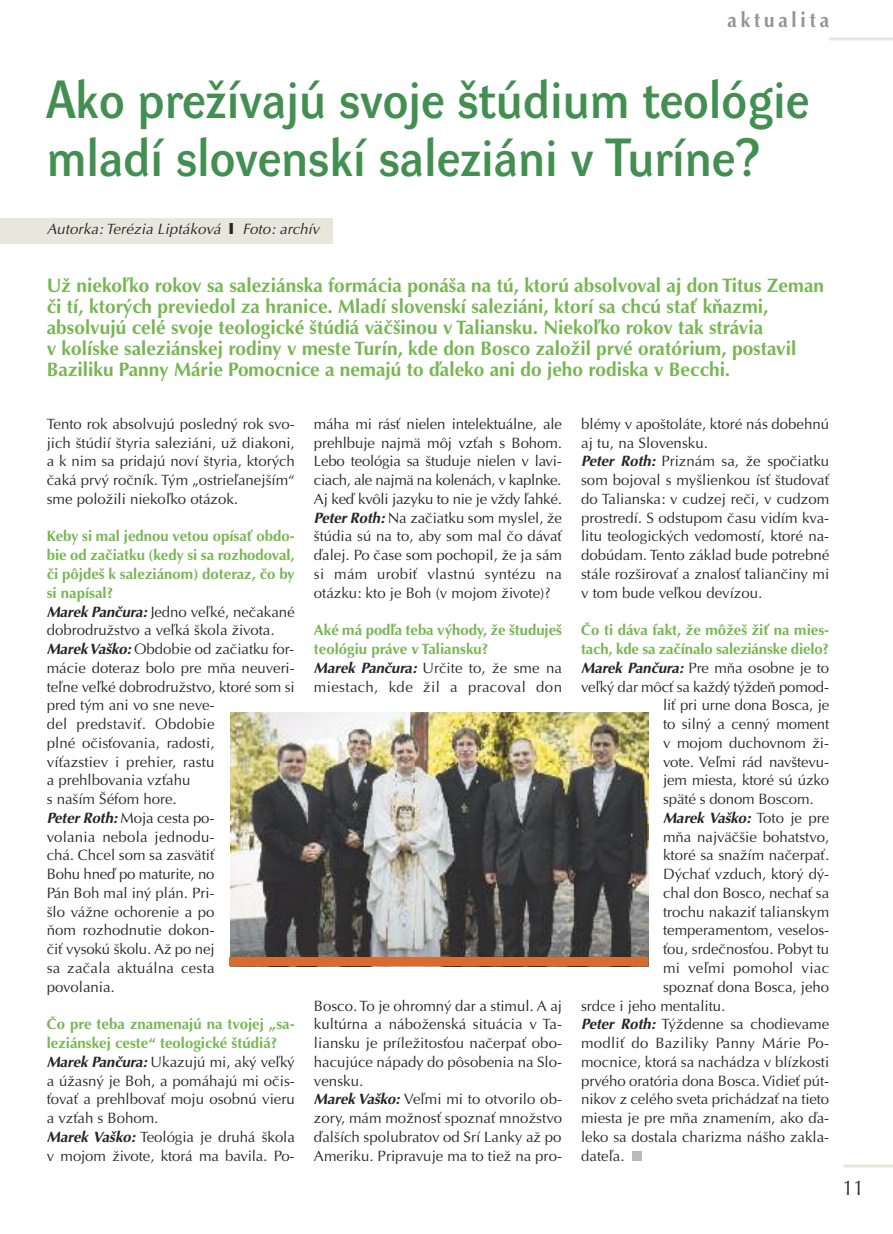
<style>
.page{position:relative;width:893px;height:1234px;background:#fff}
.page>*{position:absolute;margin:0;border:0;box-sizing:border-box;transform-origin:0 0}
.t1{font:700 52.5px/58.5px "Dyna Grotesk LE";color:#438f51;scale:.9 1}
.t2{font:700 21px "Optima CE";letter-spacing:.2em;color:#919396;scale:.9 1}
.t3{font:21px "Optima CE";color:#272627;scale:.9 1}
.t4{font:700 19.5px/21px "Optima CE";color:#76b752}
.t5{font:15px/18.8px "Optima CE";color:#272627}
.t6{font:700 15px/18.8px "Optima CE";letter-spacing:-.005em;color:#76b752}
.t7{font:15px "Optima CE";letter-spacing:.02em;color:#272627}
.t8{font:italic 15px "Optima CE";letter-spacing:.01em;color:#272627}
.t9{font:italic 700 15px "Optima CE";letter-spacing:-.01em;color:#272627}
.s1{font-weight:700;color:#76b752}
.s2{font-weight:700;font-style:italic}
.s3{font-style:italic;color:#272627}
.s4{font-weight:400;color:#272627}
.s5{font-weight:400;font-style:normal}
</style>
<div class="page">
<hr style="left:829px;top:37px;width:64px;height:3px;background:#e7e7de">
<hr style="left:843px;top:1164px;width:50px;height:3px;background:#e7e7de">
<img style="left:230px;top:712px;width:418px;height:245px">
<div style="left:230px;top:957px;width:418px;height:8px;background:#d76c2c"></div>
<div style="left:0;top:217px;width:333px;height:26px;background:#e7e7de"></div>
<div style="left:632px;top:1150px;width:10px;height:10px;background:#b8bbbe"></div>
<h2 class="t2" style="left:727px;top:12px;width:114px">aktualita</h2>
<h1 class="t1" style="left:47px;top:75px;width:849px">ako prežívajú svoje štúdium teológie mladí slovenskí saleziáni v Turíne?</h1>
<p class="t8" style="left:47px;top:224px;width:274px">Autorka: Terézia Liptáková ❙ Foto: archív</p>
<p class="t4" style="left:47px;top:277px;width:779px">Už niekoľko rokov sa saleziánska formácia ponáša na tú, ktorú absolvoval aj don Titus Zeman či tí, ktorých previedol za hranice. Mladí slovenskí saleziáni, ktorí sa chcú stať kňazmi, absolvujú celé svoje teologické štúdiá väčšinou v Taliansku. Niekoľko rokov tak strávia<br>v kolíske saleziánskej rodiny v meste Turín, kde don Bosco založil prvé oratórium, postavil Baziliku Panny Márie Pomocnice a nemajú to ďaleko ani do jeho rodiska v Becchi.</p>
<p class="t5" style="left:47px;top:416px;width:250px;text-align:justify">Tento rok absolvujú posledný rok svo&shy;jich štúdií štyria saleziáni, už diakoni, a k nim sa pridajú noví štyria, ktorých čaká prvý ročník. Tým „ostrieľanejším“ sme položili niekoľko otázok.</p>
<p class="t5" style="left:47px;top:528px;width:250px"><span class="s1">Keby si mal jednou vetou opísať obdo&shy;bie od začiatku (kedy si sa rozhodoval, či pôjdeš k saleziánom) doteraz, čo by si napísal?<br></span><span class="s2">Marek Pančura:</span> Jedno veľké, nečakané dobrodružstvo a veľká škola života.<br><span class="s2">MarekVaško:</span> Obdobie od začiatku for&shy;mácie doteraz bolo pre mňa neuveri&shy;teľne veľké dobrodružstvo, ktoré som si pred tým ani vo sne neve-<br>del predstaviť. Obdobie<br>plné očisťovania, radosti,<br>víťazstiev i prehier, rastu<br>a prehlbovania vzťahu<br>s naším Šéfom hore.<br><span class="s2">Peter Roth:</span> Moja cesta po-<br>volania nebola jednodu-<br>chá. Chcel som sa zasvätiť<br>Bohu hneď po maturite, no<br>Pán Boh mal iný plán. Pri-<br>šlo vážne ochorenie a po<br>ňom rozhodnutie dokon-<br>čiť vysokú školu. Až po nej<br>sa začala aktuálna cesta<br>povolania.</p>
<p class="t5" style="left:47px;top:1016px;width:250px"><span class="s1">Čo pre teba znamenajú na tvojej „sa&shy;leziánskej ceste“ teologické štúdiá?<br></span><span class="s2">Marek Pančura:</span> Ukazujú mi, aký veľký a úžasný je Boh, a pomáhajú mi očis&shy;ťovať a prehlbovať moju osobnú vieru a vzťah s Bohom.<br><span class="s2">Marek Vaško:</span> Teológia je druhá škola v mojom živote, ktorá ma bavila. Po-</p>
<p class="t5" style="left:314px;top:416px;width:250px;text-align:justify">máha mi rásť nielen intelektuálne, ale prehlbuje najmä môj vzťah s Bohom.<br>Lebo teológia sa študuje nielen v lavi&shy;ciach, ale najmä na kolenách, v kaplnke.<br>Aj keď kvôli jazyku to nie je vždy ľahké.<br><span class="s2">Peter Roth:</span> Na začiatku som myslel, že štúdia sú na to, aby som mal čo dávať ďalej. Po čase som pochopil, že ja sám si mám urobiť vlastnú syntézu na otázku: kto je Boh (v mojom živote)?</p>
<p class="t6" style="left:314px;top:622px;width:250px">Aké má podľa teba výhody, že študuješ teológiu práve v Taliansku?<br><span class="s3">Marek Pančura:</span> <span class="s4">Určite to, že sme na miestach, kde žil a pracoval don</span></p>
<p class="t5" style="left:314px;top:997px;width:250px">Bosco. To je ohromný dar a stimul. A aj kultúrna a náboženská situácia v Ta&shy;liansku je príležitosťou načerpať obo&shy;hacujúce nápady do pôsobenia na Slo&shy;vensku.<br><span class="s2">Marek Vaško:</span> Veľmi mi to otvorilo ob&shy;zory, mám možnosť spoznať množstvo ďalších spolubratov od Srí Lanky až po Ameriku. Pripravuje ma to tiež na pro-</p>
<p class="t5" style="left:581px;top:416px;width:250px">blémy v apoštoláte, ktoré nás dobehnú aj tu, na Slovensku.<br><span class="s2">Peter Roth:</span> Priznám sa, že spočiatku som bojoval s myšlienkou ísť študovať do Talianska: v cudzej reči, v cudzom prostredí. S odstupom času vidím kva&shy;litu teologických vedomostí, ktoré na&shy;dobúdam. Tento základ bude potrebné stále rozširovať a znalosť taliančiny mi v tom bude veľkou devízou.</p>
<p class="t6" style="left:581px;top:622px;width:250px">Čo ti dáva fakt, že môžeš žiť na mies-</p>
<p class="t6" style="left:581px;top:641px;width:250px">tach, kde sa začínalo saleziánske dielo?</p>
<p class="t5" style="left:581px;top:659px;width:250px"><span class="s2">Marek Pančura:</span> Pre mňa osobne je to</p>
<p class="t5" style="left:581px;top:678px;width:249px">veľký dar môcť sa každý týždeň pomod-</p>
<p class="t5" style="left:663px;top:697px;width:168px">liť pri urne dona Bosca, je</p>
<p class="t5" style="left:663px;top:716px;width:168px">to silný a cenný moment</p>
<p class="t5" style="left:663px;top:734px;width:167px">v mojom duchovnom ži-</p>
<p class="t5" style="left:663px;top:753px;width:167px">vote. Veľmi rád navštevu-</p>
<p class="t5" style="left:663px;top:772px;width:168px">jem miesta, ktoré sú úzko</p>
<p class="t5" style="left:663px;top:791px;width:152px">späté s donom Boscom.</p>
<p class="t9" style="left:663px;top:812px;width:168px">Marek Vaško: <span class="s5">Toto je pre</span></p>
<p class="t5" style="left:663px;top:828px;width:168px">mňa najväčšie bohatstvo,</p>
<p class="t5" style="left:663px;top:847px;width:168px">ktoré sa snažím načerpať.</p>
<p class="t5" style="left:663px;top:866px;width:168px">Dýchať vzduch, ktorý dý-</p>
<p class="t5" style="left:663px;top:884px;width:168px">chal don Bosco, nechať sa</p>
<p class="t5" style="left:663px;top:903px;width:168px">trochu nakaziť talianskym</p>
<p class="t5" style="left:663px;top:922px;width:168px">temperamentom, veselos-</p>
<p class="t5" style="left:663px;top:941px;width:168px">ťou, srdečnosťou. Pobyt tu</p>
<p class="t7" style="left:663px;top:962px;width:168px">mi veľmi pomohol viac</p>
<p class="t5" style="left:663px;top:978px;width:168px">spoznať dona Bosca, jeho</p>
<p class="t5" style="left:581px;top:997px;width:146px">srdce i jeho mentalitu.</p>
<p class="t5" style="left:581px;top:1016px;width:250px"><span class="s2">Peter Roth:</span> Týždenne sa chodievame</p>
<p class="t7" style="left:581px;top:1037px;width:250px">modliť do Baziliky Panny Márie Po-</p>
<p class="t5" style="left:581px;top:1053px;width:250px">mocnice, ktorá sa nachádza v blízkosti</p>
<p class="t5" style="left:581px;top:1072px;width:250px">prvého oratória dona Bosca.Vidieť pút-</p>
<p class="t5" style="left:581px;top:1091px;width:250px">nikov z celého sveta prichádzať na tieto</p>
<p class="t5" style="left:581px;top:1109px;width:250px">miesta je pre mňa znamením, ako ďa-</p>
<p class="t5" style="left:581px;top:1128px;width:250px">leko sa dostala charizma nášho zakla-</p>
<p class="t5" style="left:581px;top:1147px;width:45px">dateľa.</p>
<h2 class="t3" style="left:843px;top:1180px;width:25px">11</h2>
</div>
